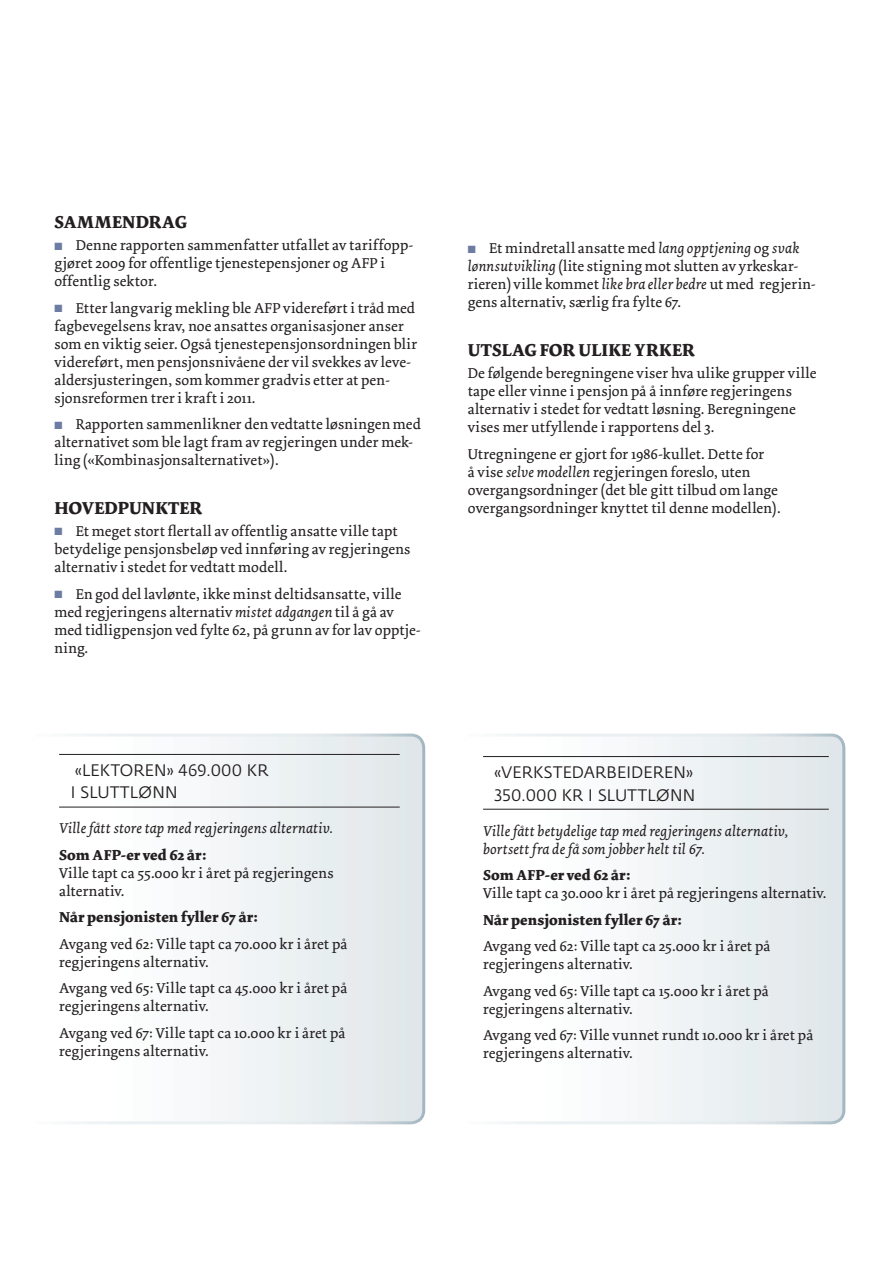
<style>
.page{position:relative;width:893px;height:1263px;background:#fff}
.page>*{position:absolute;margin:0;border:0;box-sizing:border-box;transform-origin:0 0}
.Heading_2{font:700 18px "Dolly";letter-spacing:.01em;color:#231f20}
.BLD_sitat{font:16.5px/22.5px "Fedra Sans";letter-spacing:-.005em;color:#231f20}
.BLD_Normalpunkt{font:15px/18px "Dolly";letter-spacing:.01em;color:#231f20}
.t1{font:italic 15px/18px "Dolly";letter-spacing:.005em;color:#231f20}
.t2{font:700 15px "Dolly";letter-spacing:.01em;color:#231f20}
.s1{color:#6d7da2}
.s2{font-style:italic}
.s3{font-weight:700}
</style>
<div class="page">
<svg style="left:59px;top:737px;width:365px;height:386px"></svg>
<div style="left:27px;top:733px;width:398px;height:391px;border:3px solid #fff;border-radius:13px"></div>
<hr style="left:59px;top:754px;width:341px;height:1px;background:#231f20">
<hr style="left:59px;top:807px;width:341px;height:1px;background:#231f20">
<svg style="left:483px;top:737px;width:361px;height:386px"></svg>
<div style="left:459px;top:733px;width:386px;height:391px;border:3px solid #fff;border-radius:13px"></div>
<hr style="left:483px;top:756px;width:346px;height:1px;background:#231f20">
<hr style="left:483px;top:809px;width:346px;height:1px;background:#231f20">
<p class="Heading_2" style="left:54px;top:211px;width:134px">SAMMENDRAG</p>
<p class="BLD_Normalpunkt" style="left:54px;top:237px;width:361px"><span class="s1">■</span> Denne rapporten sammenfatter utfallet av tariffopp&shy;gjøret 2009 for offentlige tjenestepensjoner og AFP i offentlig sektor.</p>
<p class="BLD_Normalpunkt" style="left:54px;top:299px;width:364px"><span class="s1">■</span> Etter langvarig mekling ble AFP videreført i tråd med fagbevegelsens krav, noe ansattes organisasjoner anser som en viktig seier. Også tjenestepensjonsordningen blir videreført, men pensjonsnivåene der vil svekkes av leve&shy;aldersjusteringen, som kommer gradvis etter at pen&shy;sjonsreformen trer i kraft i 2011.</p>
<p class="BLD_Normalpunkt" style="left:54px;top:416px;width:368px"><span class="s1">■</span> Rapporten sammenlikner den vedtatte løsningen med alternativet som ble lagt fram av regjeringen under mek&shy;ling («Kombinasjonsalternativet»).</p>
<p class="Heading_2" style="left:54px;top:496px;width:149px">HOVEDPUNKTER</p>
<p class="BLD_Normalpunkt" style="left:54px;top:522px;width:357px"><span class="s1">■</span> Et meget stort flertall av offentlig ansatte ville tapt betydelige pensjonsbeløp ved innføring av regjeringens alternativ i stedet for vedtatt modell.</p>
<p class="BLD_Normalpunkt" style="left:54px;top:585px;width:368px"><span class="s1">■</span> En god del lavlønte, ikke minst deltidsansatte, ville med regjeringens alternativ <span class="s2">mistet adgangen</span> til å gå av med tidligpensjon ved fylte 62, på grunn av for lav opptje&shy;ning.</p>
<p class="BLD_sitat" style="left:70px;top:759px;width:200px">«LEKTOREN» 469.000 KR<br>I SLUTTLØNN</p>
<p class="t1" style="left:59px;top:820px;width:275px">Ville fått store tap med regjeringens alternativ.</p>
<p class="BLD_Normalpunkt" style="left:59px;top:846px;width:276px"><span class="s3">Som AFP-er ved 62 år:<br></span>Ville tapt ca 55.000 kr i året på regjeringens alternativ.</p>
<p class="t2" style="left:59px;top:908px;width:200px">Når pensjonisten fyller 67 år:</p>
<p class="BLD_Normalpunkt" style="left:59px;top:935px;width:290px">Avgang ved 62: Ville tapt ca 70.000 kr i året på regjeringens alternativ.</p>
<p class="BLD_Normalpunkt" style="left:59px;top:980px;width:290px">Avgang ved 65: Ville tapt ca 45.000 kr i året på regjeringens alternativ.</p>
<p class="BLD_Normalpunkt" style="left:59px;top:1024px;width:288px">Avgang ved 67: Ville tapt ca 10.000 kr i året på regjeringens alternativ.</p>
<p class="BLD_Normalpunkt" style="left:468px;top:240px;width:350px"><span class="s1">■</span> Et mindretall ansatte med <span class="s2">lang opptjening</span> og <span class="s2">svak lønnsutvikling</span> (lite stigning mot slutten av yrkeskar&shy;rieren) ville kommet <span class="s2">like bra eller bedre</span> ut med regjerin&shy;gens alternativ, særlig fra fylte 67.</p>
<p class="Heading_2" style="left:468px;top:338px;width:229px">UTSLAG FOR ULIKE YRKER</p>
<p class="BLD_Normalpunkt" style="left:468px;top:364px;width:350px">De følgende beregningene viser hva ulike grupper ville tape eller vinne i pensjon på å innføre regjeringens alternativ i stedet for vedtatt løsning. Beregningene vises mer utfyllende i rapportens del 3.</p>
<p class="BLD_Normalpunkt" style="left:468px;top:445px;width:315px">Utregningene er gjort for 1986-kullet. Dette for<br>å vise <span class="s2">selve modellen</span> regjeringen foreslo, uten overgangsordninger (det ble gitt tilbud om lange overgangsordninger knyttet til denne modellen).</p>
<p class="BLD_sitat" style="left:494px;top:761px;width:203px">«VERKSTEDARBEIDEREN»<br>350.000 KR I SLUTTLØNN</p>
<p class="t1" style="left:483px;top:822px;width:307px">Ville fått betydelige tap med regjeringens alternativ, bortsett fra de få som jobber helt til 67.</p>
<p class="BLD_Normalpunkt" style="left:483px;top:866px;width:345px"><span class="s3">Som AFP-er ved 62 år:<br></span>Ville tapt ca 30.000 kr i året på regjeringens alternativ.</p>
<p class="t2" style="left:483px;top:910px;width:200px">Når pensjonisten fyller 67 år:</p>
<p class="BLD_Normalpunkt" style="left:483px;top:937px;width:289px">Avgang ved 62: Ville tapt ca 25.000 kr i året på regjeringens alternativ.</p>
<p class="BLD_Normalpunkt" style="left:483px;top:982px;width:287px">Avgang ved 65: Ville tapt ca 15.000 kr i året på regjeringens alternativ.</p>
<p class="BLD_Normalpunkt" style="left:483px;top:1026px;width:332px">Avgang ved 67: Ville vunnet rundt 10.000 kr i året på regjeringens alternativ.</p>
</div>
